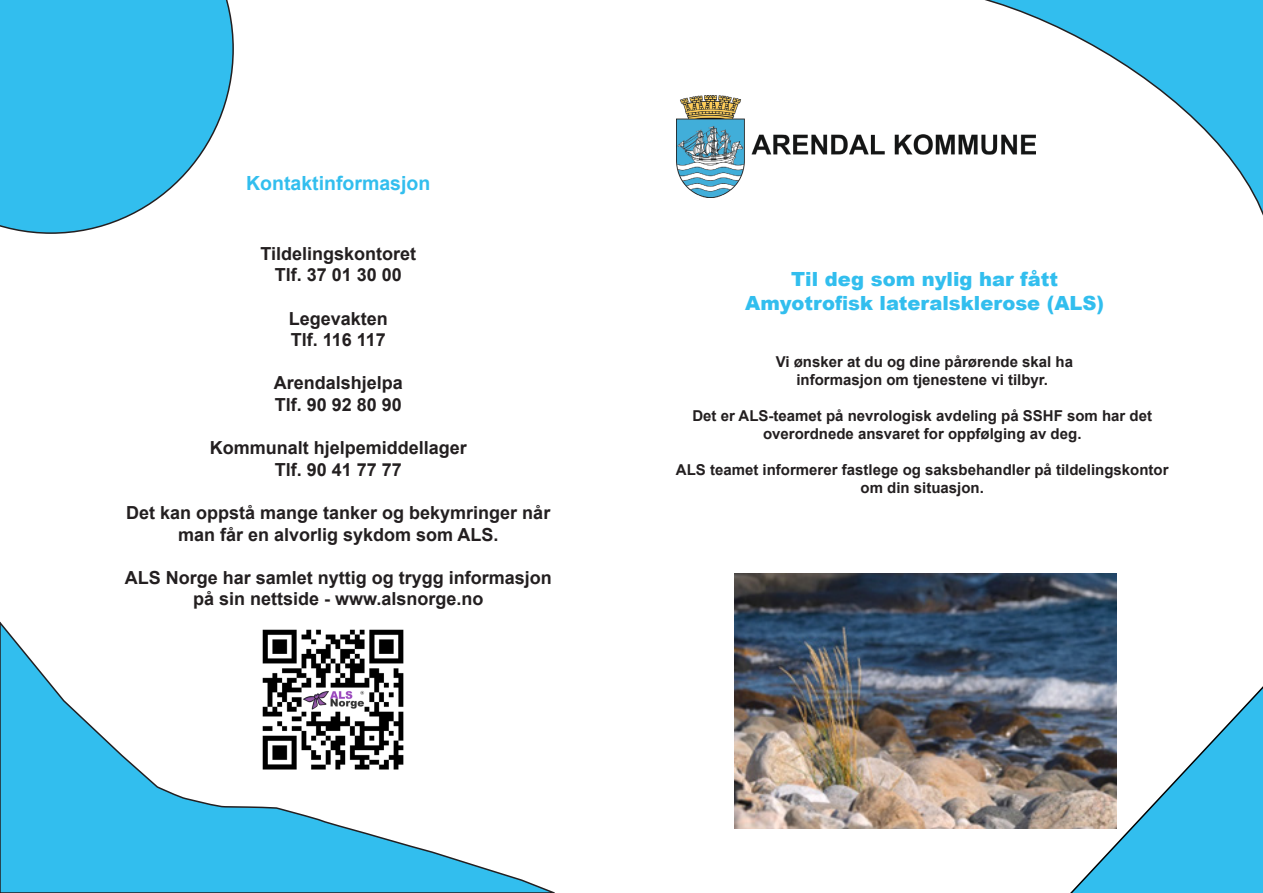
<style>
.page{position:relative;width:1263px;height:893px;background:#fff}
.page>*{position:absolute;margin:0;border:0;box-sizing:border-box;transform-origin:0 0}
.t1{font:900 19.5px "Arial";color:#32beee}
.t2{font:700 19.5px "Arial";color:#32beee}
.t3{font:700 18px/21.6px "Arial";color:#231f20;text-align:center}
.t4{font:700 15px "Arial";color:#231f20}
</style>
<div class="page">
<svg style="left:0;top:0;width:234px;height:234px"></svg>
<svg style="left:0;top:621px;width:555px;height:272px"></svg>
<svg style="left:985px;top:0;width:278px;height:216px"></svg>
<svg style="left:1024px;top:643px;width:239px;height:250px"></svg>
<img style="left:676px;top:95px;width:359px;height:102px">
<img style="left:734px;top:574px;width:382px;height:254px">
<img style="left:254px;top:621px;width:158px;height:158px">
<p class="t2" style="left:246px;top:170px;width:186px">Kontaktinformasjon</p>
<p class="t3" style="left:260px;top:243px;width:157px">Tildelingskontoret</p>
<p class="t3" style="left:275px;top:264px;width:129px">Tlf. 37 01 30 00</p>
<p class="t3" style="left:289px;top:308px;width:101px">Legevakten</p>
<p class="t3" style="left:291px;top:329px;width:97px">Tlf. 116 117</p>
<p class="t3" style="left:274px;top:372px;width:131px">Arendalshjelpa</p>
<p class="t3" style="left:275px;top:394px;width:129px">Tlf. 90 92 80 90</p>
<p class="t3" style="left:210px;top:437px;width:259px">Kommunalt hjelpemiddellager</p>
<p class="t3" style="left:275px;top:459px;width:129px">Tlf. 90 41 77 77</p>
<p class="t3" style="left:126px;top:502px;width:426px">Det kan oppstå mange tanker og bekymringer når man får en alvorlig sykdom som ALS.</p>
<p class="t3" style="left:125px;top:567px;width:429px">ALS Norge har samlet nyttig og trygg informasjon på sin nettside - www.alsnorge.no</p>
<p class="t1" style="left:791px;top:265px;width:268px">Til deg som nylig har fått</p>
<p class="t1" style="left:745px;top:288px;width:360px">Amyotrofisk lateralsklerose (ALS)</p>
<p class="t4" style="left:776px;top:351px;width:299px">Vi ønsker at du og dine pårørende skal ha</p>
<p class="t4" style="left:796px;top:369px;width:253px">informasjon om tjenestene vi tilbyr.</p>
<p class="t4" style="left:692px;top:405px;width:461px">Det er ALS-teamet på nevrologisk avdeling på SSHF som har det</p>
<p class="t4" style="left:763px;top:423px;width:320px">overordnede ansvaret for oppfølging av deg.</p>
<p class="t4" style="left:676px;top:459px;width:494px">ALS teamet informerer fastlege og saksbehandler på tildelingskontor</p>
<p class="t4" style="left:860px;top:477px;width:125px">om din situasjon.</p>
</div>
